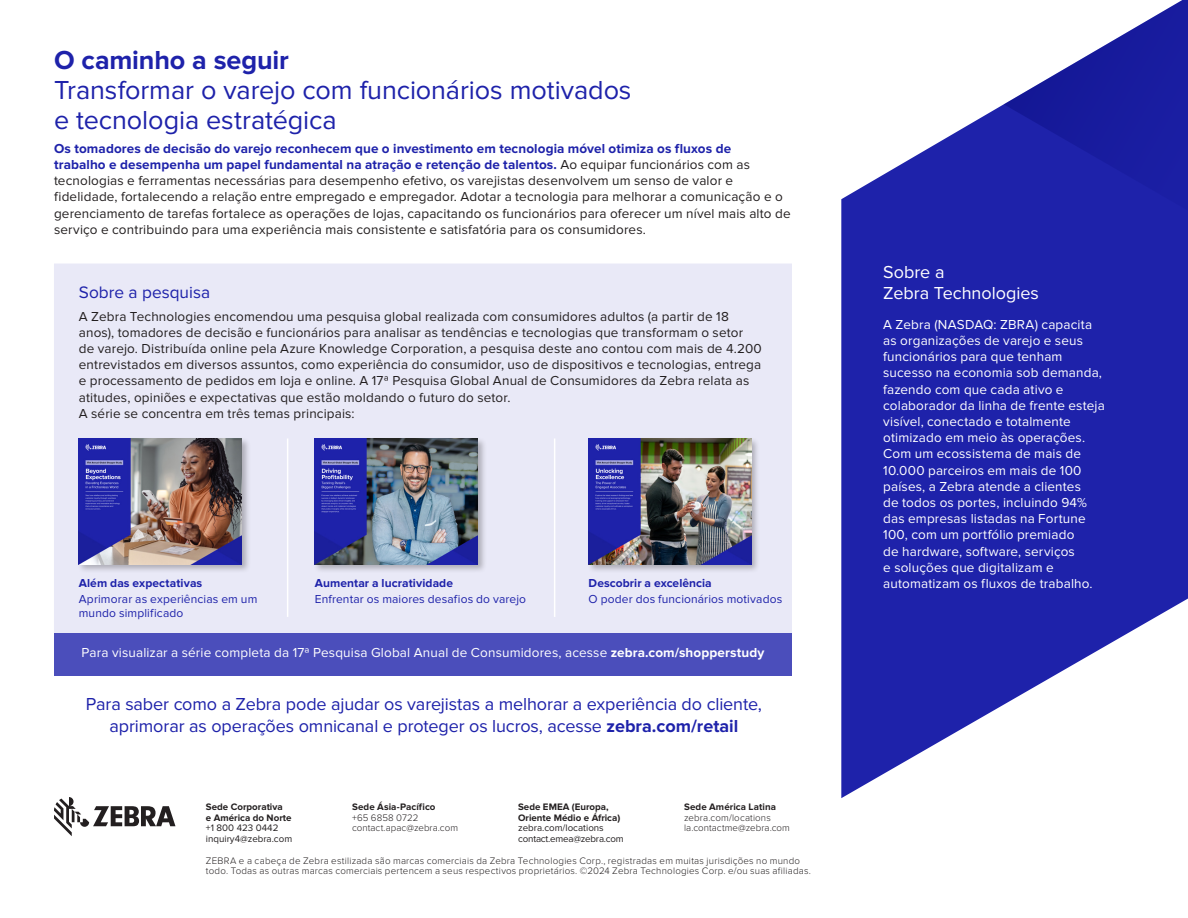
<style>
.page{position:relative;width:1188px;height:918px;background:#fff}
.page>*{position:absolute;margin:0;border:0;box-sizing:border-box;transform-origin:0 0}
.Subhead-2{font:27px/30px "Proxima Nova";letter-spacing:-.005em;color:#1e22aa}
.Subhead-2-2{font:700 27px "Proxima Nova";letter-spacing:-.005em;color:#1e22aa}
.sub{font:18px/22.5px "Proxima Nova";letter-spacing:-.005em;color:#1e22aa;text-align:center}
.Body{font:18px/21px "Proxima Nova";color:#fff}
.Body-2{font:17.25px "Proxima Nova";color:#1e22aa}
.Body-3{font:13.5px/16.2px "Proxima Nova";letter-spacing:.01em;color:#231f20}
.CTA-Call_To_Action{font:13.5px/16.2px "Proxima Nova";letter-spacing:.01em;color:#fff}
.Body-4{font:13.5px "Proxima Nova";letter-spacing:.01em;color:#fff}
.CTA-Call_To_Action-2{font:12px/14.2px "Proxima Nova";letter-spacing:.01em;color:#1e22aa}
.CTA-Call_To_Action-3{font:700 12px "Proxima Nova";letter-spacing:.005em;color:#1e22aa}
.Legal-NALA{font:300 9.75px/10.5px "Proxima Nova";letter-spacing:.02em;color:#231f20}
.Legal-NALA-2{font:700 9.75px/10.5px "Proxima Nova";color:#231f20}
.t1{font:9.75px "Proxima Nova";color:#231f20}
.t2{font:9.75px "Proxima Nova";letter-spacing:-.02em;color:#231f20}
.s1{font-weight:700;color:#1e22aa}
.s2{font-weight:700}
</style>
<div class="page">
<svg style="left:841px;top:193px;width:347px;height:605px;fill:#1e22aa"></svg>
<svg style="left:852px;top:0;width:336px;height:293px;fill:#1e22aa"></svg>
<div style="left:54px;top:264px;width:738px;height:385px;background:#e9e9f7"></div>
<svg style="left:54px;top:797px;width:121px;height:39px"></svg>
<div style="left:54px;top:633px;width:738px;height:43px;background:#4b4ebb"></div>
<hr style="left:287px;top:438px;width:1px;height:179px;background:#fff">
<div style="left:77px;top:437px;width:174px;height:136px;background:#231f20;opacity:.3"></div>
<img style="left:79px;top:438px;width:163px;height:126px">
<div style="left:313px;top:437px;width:174px;height:136px;background:#231f20;opacity:.3"></div>
<img style="left:315px;top:438px;width:162px;height:126px">
<div style="left:587px;top:437px;width:174px;height:136px;background:#231f20;opacity:.3"></div>
<img style="left:589px;top:438px;width:162px;height:126px">
<hr style="left:554px;top:438px;width:1px;height:179px;background:#fff">
<p class="Subhead-2-2" style="left:54px;top:44px;width:236px">O caminho a seguir</p>
<p class="Subhead-2" style="left:54px;top:75px;width:579px">Transformar o varejo com funcionários motivados e tecnologia estratégica</p>
<p class="Body-3" style="left:54px;top:140px;width:738px"><span class="s1">Os tomadores de decisão do varejo reconhecem que o investimento em tecnologia móvel otimiza os fluxos de<br>trabalho e desempenha um papel fundamental na atração e retenção de talentos.</span> Ao equipar funcionários com as tecnologias e ferramentas necessárias para desempenho efetivo, os varejistas desenvolvem um senso de valor e fidelidade, fortalecendo a relação entre empregado e empregador. Adotar a tecnologia para melhorar a comunicação e o gerenciamento de tarefas fortalece as operações de lojas, capacitando os funcionários para oferecer um nível mais alto de serviço e contribuindo para uma experiência mais consistente e satisfatória para os consumidores.</p>
<p class="Body-2" style="left:79px;top:282px;width:133px">Sobre a pesquisa</p>
<p class="Body-3" style="left:79px;top:308px;width:684px">A Zebra Technologies encomendou uma pesquisa global realizada com consumidores adultos (a partir de 18 anos), tomadores de decisão e funcionários para analisar as tendências e tecnologias que transformam o setor de varejo. Distribuída online pela Azure Knowledge Corporation, a pesquisa deste ano contou com mais de 4.200 entrevistados em diversos assuntos, como experiência do consumidor, uso de dispositivos e tecnologias, entrega e processamento de pedidos em loja e online. A 17ª Pesquisa Global Anual de Consumidores da Zebra relata as atitudes, opiniões e expectativas que estão moldando o futuro do setor.<br>A série se concentra em três temas principais:</p>
<p class="CTA-Call_To_Action-3" style="left:79px;top:576px;width:125px">Além das expectativas</p>
<p class="CTA-Call_To_Action-2" style="left:79px;top:592px;width:180px">Aprimorar as experiências em um mundo simplificado</p>
<p class="CTA-Call_To_Action-3" style="left:315px;top:576px;width:140px">Aumentar a lucratividade</p>
<p class="CTA-Call_To_Action-2" style="left:315px;top:592px;width:213px">Enfrentar os maiores desafios do varejo</p>
<p class="CTA-Call_To_Action-3" style="left:589px;top:576px;width:125px">Descobrir a excelência</p>
<p class="CTA-Call_To_Action-2" style="left:589px;top:592px;width:195px">O poder dos funcionários motivados</p>
<p class="Body-4" style="left:82px;top:645px;width:684px">Para visualizar a série completa da 17ª Pesquisa Global Anual de Consumidores, acesse <span class="s2">zebra.com/shopperstudy</span></p>
<p class="sub" style="left:86px;top:693px;width:678px">Para saber como a Zebra pode ajudar os varejistas a melhorar a experiência do cliente, aprimorar as operações omnicanal e proteger os lucros, acesse <span class="s2">zebra.com/retail</span></p>
<p class="Legal-NALA-2" style="left:352px;top:802px;width:85px">Sede Ásia-Pacífico</p>
<p class="Legal-NALA" style="left:352px;top:811px;width:68px">+65 6858 0722</p>
<p class="Legal-NALA" style="left:352px;top:822px;width:107px">contact.apac@zebra.com</p>
<p class="Legal-NALA-2" style="left:684px;top:802px;width:93px">Sede América Latina</p>
<p class="Legal-NALA" style="left:684px;top:811px;width:88px">zebra.com/locations</p>
<p class="Legal-NALA" style="left:684px;top:822px;width:107px">la.contactme@zebra.com</p>
<p class="Legal-NALA" style="left:206px;top:855px;width:607px">ZEBRA e a cabeça de Zebra estilizada são marcas comerciais da Zebra Technologies Corp., registradas em muitas jurisdições no mundo todo. Todas as outras marcas comerciais pertencem a seus respectivos proprietários. ©2024 Zebra Technologies Corp. e/ou suas afiliadas.</p>
<p class="Legal-NALA-2" style="left:206px;top:802px;width:87px">Sede Corporativa<br>e América do Norte</p>
<p class="t1" style="left:206px;top:822px;width:74px">+1 800 423 0442</p>
<p class="t1" style="left:206px;top:833px;width:88px">inquiry4@zebra.com</p>
<p class="Legal-NALA-2" style="left:518px;top:802px;width:104px">Sede EMEA (Europa,<br>Oriente Médio e África)</p>
<p class="t1" style="left:518px;top:822px;width:87px">zebra.com/locations</p>
<p class="t2" style="left:518px;top:833px;width:107px">contact.emea@zebra.com</p>
<p class="Body" style="left:883px;top:262px;width:157px">Sobre a<br>Zebra Technologies</p>
<p class="CTA-Call_To_Action" style="left:883px;top:316px;width:223px">A Zebra (NASDAQ: ZBRA) capacita as organizações de varejo e seus funcionários para que tenham sucesso na economia sob demanda, fazendo com que cada ativo e colaborador da linha de frente esteja visível, conectado e totalmente otimizado em meio às operações.<br>Com um ecossistema de mais de<br>10.000 parceiros em mais de 100 países, a Zebra atende a clientes<br>de todos os portes, incluindo 94% das empresas listadas na Fortune<br>100, com um portfólio premiado<br>de hardware, software, serviços<br>e soluções que digitalizam e automatizam os fluxos de trabalho.</p>
</div>
